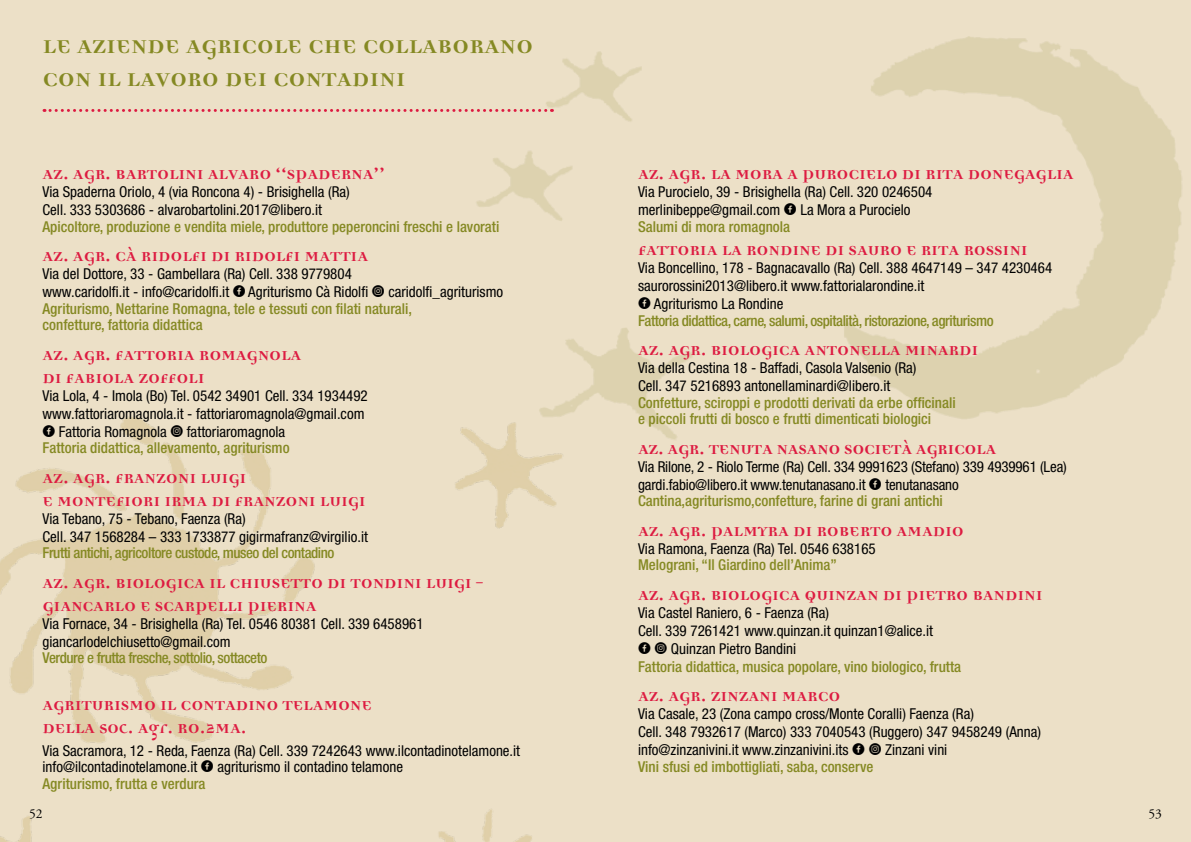
<style>
.page{position:relative;width:1191px;height:842px;background:#ece0c7}
.page>*{position:absolute;margin:0;border:0;box-sizing:border-box;transform-origin:0 0}
.t1{font:700 30px/33px "Democratica";letter-spacing:-.01em;color:#858923}
.t2{font:700 21px/23.1px "Democratica";letter-spacing:-.01em;color:#dd1b41}
.t3{font:condensed 15px/18px "Helvetica Neue LT Std";color:#000}
.t4{font:500 condensed 15px/16.5px "Helvetica Neue LT Std";color:#858923}
.t5{font:500 condensed 15px "Helvetica Neue LT Std";letter-spacing:-.03em;color:#858923}
.t6{font:13.5px "Adobe Garamond Pro";color:#000}
.s1{font-family:"Social Shapes";font-stretch:normal;font-size:10.5px}
.s2{font-weight:500;color:#858923}
</style>
<div class="page">
<img style="left:0;top:416px;width:557px;height:426px">
<img style="left:361px;top:36px;width:821px;height:425px">
<svg style="left:44px;top:109px;width:508px;height:3px"></svg>
<h1 class="t1" style="left:43px;top:31px;width:492px">LE AZIENDE AGRICOLE CHE COLLABORANO<br>CON IL LAVORO DEI CONTADINI</h1>
<h2 class="t2" style="left:43px;top:164px;width:344px">AZ. AGR. BARTOLINI ALVARO “SPADERNA”</h2>
<p class="t3" style="left:43px;top:183px;width:309px">Via Spaderna Oriolo, 4 (via Roncona 4) - Brisighella (Ra)<br>Cell. 333 5303686 - alvarobartolini.2017@libero.it</p>
<p class="t4" style="left:43px;top:218px;width:458px">Apicoltore, produzione e vendita miele, produttore peperoncini freschi e lavorati</p>
<h2 class="t2" style="left:43px;top:245px;width:327px">AZ. AGR. CÀ RIDOLFI DI RIDOLFI MATTIA</h2>
<p class="t3" style="left:43px;top:265px;width:462px">Via del Dottore, 33 - Gambellara (Ra) Cell. 338 9779804<br>www.caridolfi.it - info@caridolfi.it <span class="s1">G</span> Agriturismo Cà Ridolfi <span class="s1">E</span> caridolfi_agriturismo</p>
<p class="t4" style="left:43px;top:300px;width:371px">Agriturismo, Nettarine Romagna, tele e tessuti con filati naturali, confetture, fattoria didattica</p>
<h2 class="t2" style="left:43px;top:344px;width:260px">AZ. AGR. FATTORIA ROMAGNOLA<br>DI FABIOLA ZOFFOLI</h2>
<p class="t3" style="left:43px;top:386px;width:327px">Via Lola, 4 - Imola (Bo) Tel. 0542 34901 Cell. 334 1934492 www.fattoriaromagnola.it - fattoriaromagnola@gmail.com<br><span class="s1">G</span> Fattoria Romagnola <span class="s1">E</span> fattoriaromagnola</p>
<p class="t4" style="left:43px;top:439px;width:249px">Fattoria didattica, allevamento, agriturismo</p>
<h2 class="t2" style="left:43px;top:467px;width:325px">AZ. AGR. FRANZONI LUIGI<br>E MONTEFIORI IRMA DI FRANZONI LUIGI</h2>
<p class="t3" style="left:43px;top:509px;width:327px">Via Tebano, 75 - Tebano, Faenza (Ra)<br>Cell. 347 1568284 – 333 1733877 gigirmafranz@virgilio.it</p>
<p class="t5" style="left:43px;top:544px;width:293px">Frutti antichi, agricoltore custode, museo del contadino</p>
<h2 class="t2" style="left:43px;top:572px;width:442px">AZ. AGR. BIOLOGICA IL CHIUSETTO DI TONDINI LUIGI -<br>GIANCARLO E SCARPELLI PIERINA</h2>
<p class="t3" style="left:43px;top:614px;width:382px">Via Fornace, 34 - Brisighella (Ra) Tel. 0546 80381 Cell. 339 6458961 giancarlodelchiusetto@gmail.com</p>
<p class="t5" style="left:43px;top:649px;width:226px">Verdure e frutta fresche, sottolio, sottaceto</p>
<h2 class="t2" style="left:43px;top:694px;width:331px">AGRITURISMO IL CONTADINO TELAMONE<br>DELLA soc. Agr. RO.2MA.</h2>
<p class="t3" style="left:43px;top:742px;width:479px;line-height:16.5px">Via Sacramora, 12 - Reda, Faenza (Ra) Cell. 339 7242643 www.ilcontadinotelamone.it info@ilcontadinotelamone.it <span class="s1">G</span> agriturismo il contadino telamone<br><span class="s2">Agriturismo, frutta e verdura</span></p>
<h2 class="t2" style="left:638px;top:164px;width:437px">AZ. AGR. LA MORA A PUROCIELO DI RITA DONEGAGLIA</h2>
<p class="t3" style="left:638px;top:183px;width:296px">Via Purocielo, 39 - Brisighella (Ra) Cell. 320 0246504 merlinibeppe@gmail.com <span class="s1">G</span> La Mora a Purocielo</p>
<p class="t4" style="left:638px;top:218px;width:154px">Salumi di mora romagnola</p>
<h2 class="t2" style="left:638px;top:239px;width:391px">FATTORIA LA RONDINE DI SAURO E RITA ROSSINI</h2>
<p class="t3" style="left:638px;top:259px;width:416px">Via Boncellino, 178 - Bagnacavallo (Ra) Cell. 388 4647149 – 347 4230464 saurorossini2013@libero.it www.fattorialarondine.it<br><span class="s1">G</span> Agriturismo La Rondine</p>
<p class="t5" style="left:638px;top:311px;width:357px">Fattoria didattica, carne, salumi, ospitalità, ristorazione, agriturismo</p>
<h2 class="t2" style="left:638px;top:339px;width:342px">AZ. AGR. BIOLOGICA ANTONELLA MINARDI</h2>
<p class="t3" style="left:638px;top:359px;width:280px">Via della Cestina 18 - Baffadi, Casola Valsenio (Ra)<br>Cell. 347 5216893 antonellaminardi@libero.it</p>
<p class="t4" style="left:638px;top:394px;width:319px">Confetture, sciroppi e prodotti derivati da erbe officinali e piccoli frutti di bosco e frutti dimenticati biologici</p>
<h2 class="t2" style="left:638px;top:438px;width:360px">AZ. AGR. TENUTA NASANO SOCIETÀ AGRICOLA</h2>
<p class="t3" style="left:638px;top:457px;width:430px">Via Rilone, 2 - Riolo Terme (Ra) Cell. 334 9991623 (Stefano) 339 4939961 (Lea) gardi.fabio@libero.it www.tenutanasano.it <span class="s1">G</span> tenutanasano</p>
<p class="t4" style="left:638px;top:492px;width:306px">Cantina,agriturismo,confetture, farine di grani antichi</p>
<h2 class="t2" style="left:638px;top:520px;width:327px">AZ. AGR. PALMYRA DI ROBERTO AMADIO</h2>
<p class="t3" style="left:638px;top:539px;width:239px">Via Ramona, Faenza (Ra) Tel. 0546 638165</p>
<p class="t4" style="left:638px;top:556px;width:200px">Melograni, “Il Giardino dell’Anima”</p>
<h2 class="t2" style="left:638px;top:584px;width:406px">AZ. AGR. BIOLOGICA QUINZAN DI PIETRO BANDINI</h2>
<p class="t3" style="left:638px;top:603px;width:325px">Via Castel Raniero, 6 - Faenza (Ra)<br>Cell. 339 7261421 www.quinzan.it quinzan1@alice.it<br><span class="s1">G E</span> Quinzan Pietro Bandini<br><span class="s2">Fattoria didattica, musica popolare, vino biologico, frutta</span></p>
<h2 class="t2" style="left:638px;top:685px;width:204px">AZ. AGR. ZINZANI MARCO</h2>
<p class="t3" style="left:638px;top:705px;width:404px">Via Casale, 23 (Zona campo cross/Monte Coralli) Faenza (Ra)<br>Cell. 348 7932617 (Marco) 333 7040543 (Ruggero) 347 9458249 (Anna) info@zinzanivini.it www.zinzanivini.its <span class="s1">G E</span> Zinzani vini</p>
<p class="t4" style="left:638px;top:758px;width:237px">Vini sfusi ed imbottigliati, saba, conserve</p>
<p class="t6" style="left:29px;top:805px;width:15px">52</p>
<p class="t6" style="left:1148px;top:805px;width:15px">53</p>
</div>
